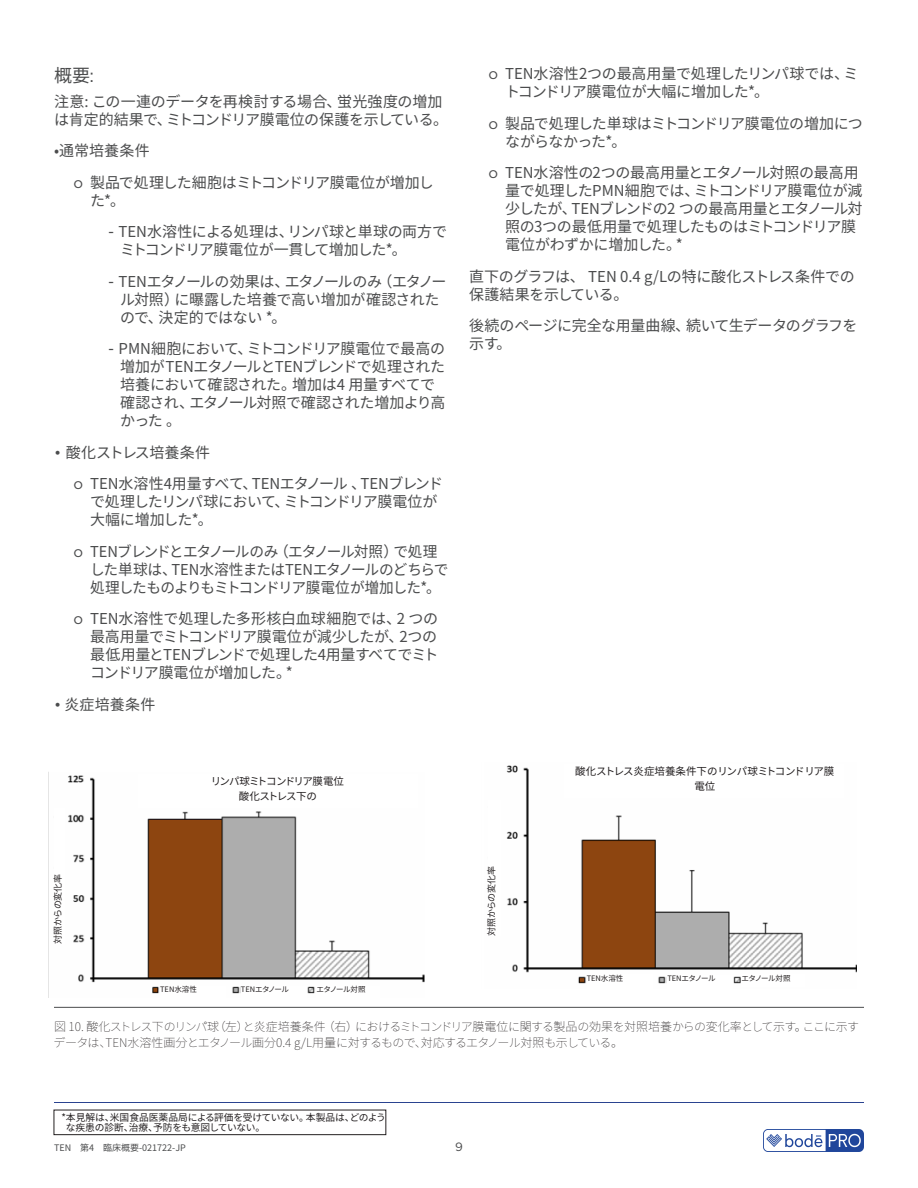
<style>
.page{position:relative;width:918px;height:1188px;background:#fff}
.page>*{position:absolute;margin:0;border:0;box-sizing:border-box;transform-origin:0 0}
.t1{font:18px "Noto Sans CJ Kjp";color:#4b4c4d}
.t2{font:15px/18px "Noto Sans CJ Kjp";letter-spacing:-.025em;color:#4b4c4d}
.t3{font:15px/18px "Noto Sans CJ Kjp";letter-spacing:-.065em;color:#4b4c4d}
.t4{font:15px "Noto Sans CJ Kjp";letter-spacing:-.005em;color:#4b4c4d}
.t5{font:100 12px/16.5px "Noto Sans CJ Kjp";letter-spacing:-.05em;color:#231f20}
.t6{font:12px "Gotham";color:#4b4c4d}
.t7{font:10.5px/15px "Noto Sans CJ Kjp";color:#231f20;text-align:center}
.t8{font:10.5px/15px "Noto Sans CJ Kjp";letter-spacing:-.08em;color:#231f20;text-align:center}
.t9{font:9.75px/10.5px "Noto Sans CJ Kjp";letter-spacing:-.01em;color:#231f20}
.t10{font:9px "Noto Sans CJ Kjp";color:#4b4c4d}
.t11{font:9px "Noto Sans CJ Kjp";letter-spacing:-.015em;color:#231f20}
.t12{font:7.5px "Noto Sans CJ Kjp";letter-spacing:-.055em;color:#231f20}
.t13{font:7.5px "Noto Sans CJ Kjp";letter-spacing:-.06em;color:#231f20}
.t14{font:7.5px "Noto Sans CJ Kjp";letter-spacing:-.02em;color:#231f20}
.s1{font-family:"Gotham"}
</style>
<div class="page">
<hr style="left:54px;top:1102px;width:810px;height:1px;background:#253f8e">
<hr style="left:54px;top:1007px;width:810px;height:1px;background:#4b4c4d">
<img style="left:48px;top:772px;width:377px;height:226px">
<div style="left:160px;top:986px;width:66px;height:14px;background:#fff"></div>
<div style="left:241px;top:986px;width:66px;height:16px;background:#fff"></div>
<div style="left:317px;top:986px;width:63px;height:13px;background:#fff"></div>
<div style="left:138px;top:774px;width:279px;height:34px;background:#fff"></div>
<div style="left:54px;top:808px;width:10px;height:136px;background:#fff"></div>
<img style="left:506px;top:765px;width:351px;height:219px">
<div style="left:587px;top:975px;width:66px;height:14px;background:#fff"></div>
<div style="left:667px;top:975px;width:66px;height:15px;background:#fff"></div>
<div style="left:742px;top:975px;width:63px;height:12px;background:#fff"></div>
<div style="left:565px;top:764px;width:279px;height:33px;background:#fff"></div>
<div style="left:54px;top:1110px;width:332px;height:25px;border:1px solid #231f20"></div>
<img style="left:763px;top:1130px;width:101px;height:22px">
<p class="t1" style="left:54px;top:65px;width:42px">概要<span class="s1">:</span></p>
<p class="t2" style="left:54px;top:92px;width:396px">注意: この一連のデータを再検討する場合、蛍光強度の増加は肯定的結果で、ミトコンドリア膜電位の保護を示している。</p>
<p class="t2" style="left:54px;top:142px;width:97px">•通常培養条件</p>
<p class="t2" style="left:90px;top:173px;width:345px;text-indent:-16px"><span class="s1">o</span> 製品で処理した細胞はミトコンドリア膜電位が増加した*。</p>
<p class="t2" style="left:120px;top:223px;width:329px;text-indent:-12px"><span class="s1">-</span> TEN水溶性による処理は、リンパ球と単球の両方でミトコンドリア膜電位が一貫して増加した*。</p>
<p class="t2" style="left:120px;top:272px;width:328px;text-indent:-12px"><span class="s1">-</span> TENエタノールの効果は、エタノールのみ（エタノール対照）に曝露した培養で高い増加が確認されたので、決定的ではない *。</p>
<p class="t2" style="left:120px;top:340px;width:327px;text-indent:-12px"><span class="s1">-</span> PMN細胞において、ミトコンドリア膜電位で最高の増加がTENエタノールとTENブレンドで処理された培養において確認された。増加は4 用量すべてで確認され、エタノール対照で確認された増加より高かった 。</p>
<p class="t4" style="left:54px;top:444px;width:158px"><span class="s1">•</span> 酸化ストレス培養条件</p>
<p class="t2" style="left:90px;top:475px;width:355px;text-indent:-16px"><span class="s1">o</span> TEN水溶性4用量すべて、TENエタノール 、TENブレンドで処理したリンパ球において、ミトコンドリア膜電位が大幅に増加した*。</p>
<p class="t3" style="left:90px;top:542px;width:360px;text-indent:-16px"><span class="s1">o</span> TENブレンドとエタノールのみ（エタノール対照）で処理した単球は、TEN水溶性またはTENエタノールのどちらで処理したものよりもミトコンドリア膜電位が増加した*。</p>
<p class="t2" style="left:90px;top:610px;width:350px;text-align:justify;text-indent:-16px"><span class="s1">o</span> TEN水溶性で処理した多形核白血球細胞では、2 つの最高用量でミトコンドリア膜電位が減少したが、2つの最低用量とTENブレンドで処理した4用量すべてでミトコンドリア膜電位が増加した。*</p>
<p class="t2" style="left:54px;top:695px;width:103px"><span class="s1">•</span> 炎症培養条件</p>
<p class="t8" style="left:211px;top:774px;width:135px">リンパ球ミトコンドリア膜電位酸化ストレス下の</p>
<p class="t2" style="left:505px;top:65px;width:355px;text-indent:-16px"><span class="s1">o</span> TEN水溶性2つの最高用量で処理したリンパ球では、ミトコンドリア膜電位が大幅に増加した*。</p>
<p class="t2" style="left:505px;top:115px;width:359px;text-indent:-16px"><span class="s1">o</span> 製品で処理した単球はミトコンドリア膜電位の増加につながらなかった*。</p>
<p class="t2" style="left:505px;top:164px;width:359px;text-indent:-16px"><span class="s1">o</span> TEN水溶性の2つの最高用量とエタノール対照の最高用量で処理したPMN細胞では、ミトコンドリア膜電位が減少したが、TENブレンドの2 つの最高用量とエタノール対照の3つの最低用量で処理したものはミトコンドリア膜電位がわずかに増加した。*</p>
<p class="t2" style="left:469px;top:268px;width:387px">直下のグラフは、 TEN 0.4 g/Lの特に酸化ストレス条件での保護結果を示している。</p>
<p class="t2" style="left:469px;top:317px;width:390px">後続のページに完全な用量曲線、続いて生データのグラフを示す。</p>
<p class="t7" style="left:575px;top:764px;width:261px">酸化ストレス炎症培養条件下のリンパ球ミトコンドリア膜電位</p>
<p class="t11" style="left:53px;top:944px;width:72px;rotate:-90deg">対照からの変化率</p>
<p class="t14" style="left:160px;top:985px;width:38px">TEN水溶性</p>
<p class="t12" style="left:241px;top:985px;width:50px">TENエタノール</p>
<p class="t13" style="left:317px;top:985px;width:50px">エタノール対照</p>
<p class="t11" style="left:486px;top:936px;width:72px;rotate:-90deg">対照からの変化率</p>
<p class="t14" style="left:587px;top:974px;width:38px">TEN水溶性</p>
<p class="t12" style="left:667px;top:974px;width:50px">TENエタノール</p>
<p class="t13" style="left:742px;top:974px;width:50px">エタノール対照</p>
<p class="t5" style="left:54px;top:1018px;width:807px">図 10. 酸化ストレス下のリンパ球（左）と炎症培養条件 （右）におけるミトコンドリア膜電位に関する製品の効果を対照培養からの変化率として示す。ここに示すデータは、TEN水溶性画分とエタノール画分0.4 g/L用量に対するもので、対応するエタノール対照も示している。</p>
<p class="t9" style="left:66px;top:1112px;width:321px;text-indent:-5px">*本見解は、米国食品医薬品局による評価を受けていない。本製品は、どのような疾患の診断、治療、予防をも意図していない。</p>
<p class="t10" style="left:54px;top:1143px;width:133px">TEN　第4　臨床概要-021722-JP</p>
<p class="t6" style="left:455px;top:1139px;width:9px">9</p>
</div>
